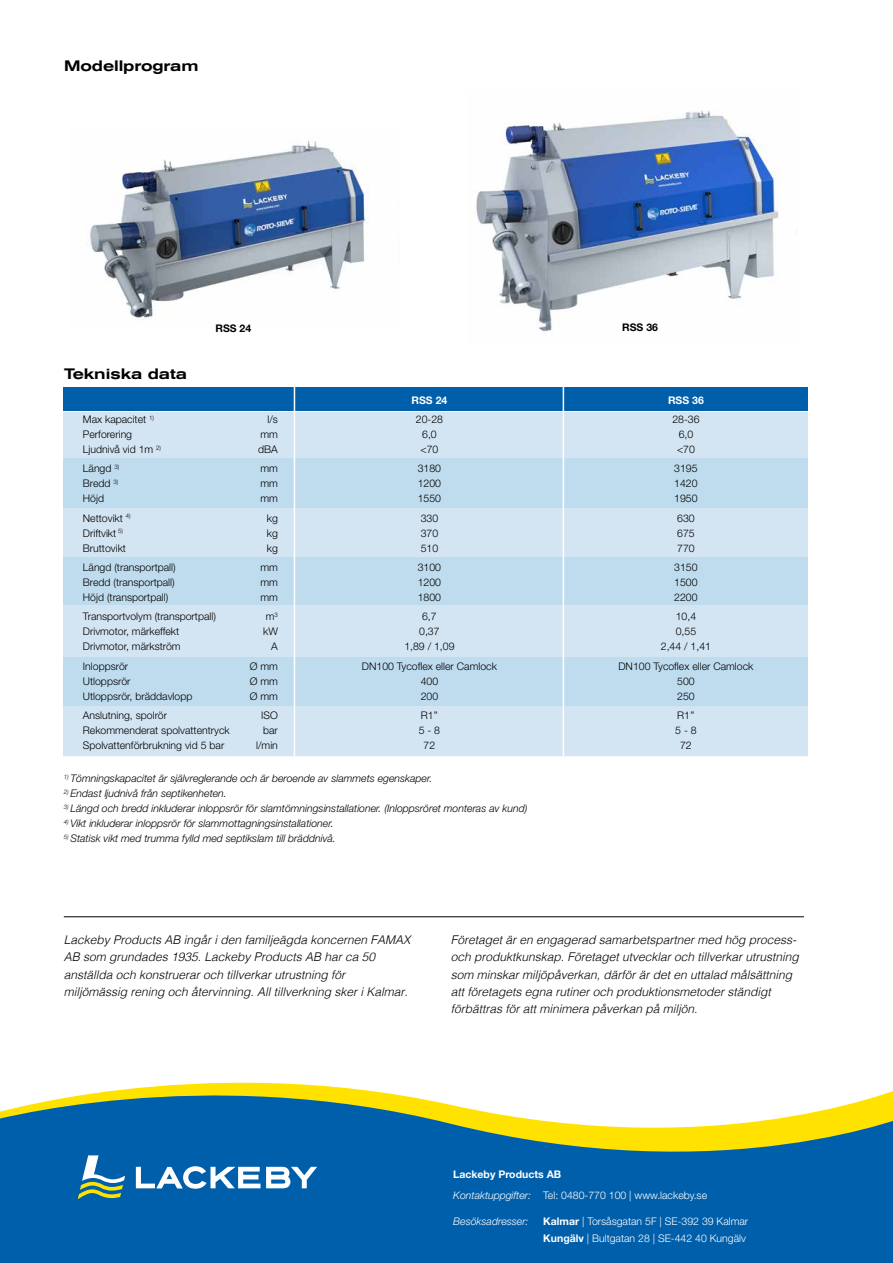
<style>
.page{position:relative;width:893px;height:1263px;background:#fff}
.page>*{position:absolute;margin:0;border:0;box-sizing:border-box;transform-origin:0 0}
.t1{font:500 expanded 15px "Akzidenz Grotesk BE";letter-spacing:-.01em;color:#000}
.t2{font:italic 300 12px/17.2px "Helvetica";color:#000}
.t3{font:300 10.5px "Helvetica Neue";color:#000}
.t4{font:italic 300 10.5px "Helvetica Neue";color:#000}
.t5{font:300 10.5px/21.5px "Helvetica Neue";color:#fff}
.t6{font:italic 300 10.5px "Helvetica Neue";color:#fff}
.t7{font:700 10.5px "Helvetica Neue";color:#fff}
.t8{font:700 10.5px "Helvetica Neue";color:#000}
.s1{font-weight:700}
.s2{font-style:italic}
</style>
<div class="page">
<div style="left:0;top:1192px;width:893px;height:71px;background:#005faa"></div>
<div style="left:64px;top:387px;width:744px;height:24px;background:#005faa"></div>
<div style="left:64px;top:412px;width:744px;height:344px;background:#bfdcee"></div>
<div style="left:64px;top:412px;width:744px;height:46px;background:#d3e4f2"></div>
<div style="left:64px;top:605px;width:744px;height:51px;background:#d3e4f2"></div>
<div style="left:64px;top:509px;width:744px;height:48px;background:#d3e4f2"></div>
<div style="left:64px;top:706px;width:744px;height:50px;background:#d3e4f2"></div>
<hr style="left:294px;top:377px;width:1px;height:392px;background:#fff">
<hr style="left:563px;top:377px;width:1px;height:392px;background:#fff">
<hr style="left:64px;top:916px;width:740px;height:1px;background:#000">
<img style="left:90px;top:140px;width:278px;height:180px">
<img style="left:476px;top:110px;width:303px;height:222px">
<svg style="left:0;top:1082px;width:893px;height:110px;fill:#005faa"></svg>
<svg style="left:266px;top:1167px;width:51px;height:21px"></svg>
<svg style="left:136px;top:1166px;width:124px;height:23px"></svg>
<svg style="left:78px;top:1155px;width:47px;height:44px;background:#548f9e"></svg>
<h1 class="t1" style="left:64px;top:57px;width:136px">Modellprogram</h1>
<h1 class="t1" style="left:64px;top:365px;width:124px">Tekniska data</h1>
<p class="t8" style="left:215px;top:322px;width:37px">RSS 24</p>
<p class="t8" style="left:622px;top:321px;width:37px">RSS 36</p>
<p class="t7" style="left:412px;top:394px;width:37px">RSS 24</p>
<p class="t7" style="left:668px;top:394px;width:37px">RSS 36</p>
<p class="t3" style="left:83px;top:413px;width:73px">Max kapacitet <sup>1)</sup></p>
<p class="t3" style="left:267px;top:413px;width:12px">l/s</p>
<p class="t3" style="left:416px;top:413px;width:29px">20-28</p>
<p class="t3" style="left:672px;top:413px;width:29px">28-36</p>
<p class="t3" style="left:83px;top:428px;width:51px">Perforering</p>
<p class="t3" style="left:260px;top:428px;width:19px">mm</p>
<p class="t3" style="left:422px;top:428px;width:16px">6,0</p>
<p class="t3" style="left:679px;top:428px;width:16px">6,0</p>
<p class="t3" style="left:83px;top:443px;width:80px">Ljudnivå vid 1m <sup>2)</sup></p>
<p class="t3" style="left:258px;top:443px;width:21px">dBA</p>
<p class="t3" style="left:420px;top:443px;width:19px">&lt;70</p>
<p class="t3" style="left:677px;top:443px;width:19px">&lt;70</p>
<p class="t3" style="left:83px;top:462px;width:38px">Längd <sup>3)</sup></p>
<p class="t3" style="left:260px;top:462px;width:19px">mm</p>
<p class="t3" style="left:418px;top:462px;width:25px">3180</p>
<p class="t3" style="left:674px;top:462px;width:25px">3195</p>
<p class="t3" style="left:83px;top:477px;width:37px">Bredd <sup>3)</sup></p>
<p class="t3" style="left:260px;top:477px;width:19px">mm</p>
<p class="t3" style="left:418px;top:477px;width:25px">1200</p>
<p class="t3" style="left:674px;top:477px;width:25px">1420</p>
<p class="t3" style="left:83px;top:492px;width:23px">Höjd</p>
<p class="t3" style="left:260px;top:492px;width:19px">mm</p>
<p class="t3" style="left:418px;top:492px;width:25px">1550</p>
<p class="t3" style="left:674px;top:492px;width:25px">1950</p>
<p class="t3" style="left:83px;top:512px;width:49px">Nettovikt <sup>4)</sup></p>
<p class="t3" style="left:267px;top:512px;width:13px">kg</p>
<p class="t3" style="left:421px;top:512px;width:19px">330</p>
<p class="t3" style="left:677px;top:512px;width:19px">630</p>
<p class="t3" style="left:83px;top:527px;width:42px">Driftvikt <sup>5)</sup></p>
<p class="t3" style="left:267px;top:527px;width:13px">kg</p>
<p class="t3" style="left:421px;top:527px;width:19px">370</p>
<p class="t3" style="left:677px;top:527px;width:19px">675</p>
<p class="t3" style="left:83px;top:542px;width:45px">Bruttovikt</p>
<p class="t3" style="left:267px;top:542px;width:13px">kg</p>
<p class="t3" style="left:421px;top:542px;width:19px">510</p>
<p class="t3" style="left:677px;top:542px;width:19px">770</p>
<p class="t3" style="left:83px;top:561px;width:94px">Längd (transportpall)</p>
<p class="t3" style="left:260px;top:561px;width:19px">mm</p>
<p class="t3" style="left:418px;top:561px;width:25px">3100</p>
<p class="t3" style="left:674px;top:561px;width:25px">3150</p>
<p class="t3" style="left:83px;top:576px;width:93px">Bredd (transportpall)</p>
<p class="t3" style="left:260px;top:576px;width:19px">mm</p>
<p class="t3" style="left:418px;top:576px;width:25px">1200</p>
<p class="t3" style="left:674px;top:576px;width:25px">1500</p>
<p class="t3" style="left:83px;top:591px;width:87px">Höjd (transportpall)</p>
<p class="t3" style="left:260px;top:591px;width:19px">mm</p>
<p class="t3" style="left:418px;top:591px;width:25px">1800</p>
<p class="t3" style="left:674px;top:591px;width:25px">2200</p>
<p class="t3" style="left:83px;top:610px;width:135px">Transportvolym (transportpall)</p>
<p class="t3" style="left:266px;top:610px;width:14px">m<sup>3</sup></p>
<p class="t3" style="left:422px;top:610px;width:16px">6,7</p>
<p class="t3" style="left:676px;top:610px;width:22px">10,4</p>
<p class="t3" style="left:83px;top:625px;width:98px">Drivmotor, märkeffekt</p>
<p class="t3" style="left:263px;top:625px;width:16px">kW</p>
<p class="t3" style="left:419px;top:625px;width:22px">0,37</p>
<p class="t3" style="left:676px;top:625px;width:22px">0,55</p>
<p class="t3" style="left:83px;top:640px;width:99px">Drivmotor, märkström</p>
<p class="t3" style="left:271px;top:640px;width:8px">A</p>
<p class="t3" style="left:404px;top:640px;width:52px">1,89 / 1,09</p>
<p class="t3" style="left:661px;top:640px;width:52px">2,44 / 1,41</p>
<p class="t3" style="left:83px;top:659px;width:47px">Inloppsrör</p>
<p class="t3" style="left:250px;top:659px;width:30px">Ø mm</p>
<p class="t3" style="left:362px;top:659px;width:137px">DN100 Tycoflex eller Camlock</p>
<p class="t3" style="left:618px;top:659px;width:136px">DN100 Tycoflex eller Camlock</p>
<p class="t3" style="left:83px;top:674px;width:49px">Utloppsrör</p>
<p class="t3" style="left:250px;top:674px;width:30px">Ø mm</p>
<p class="t3" style="left:421px;top:674px;width:19px">400</p>
<p class="t3" style="left:677px;top:674px;width:19px">500</p>
<p class="t3" style="left:83px;top:689px;width:111px">Utloppsrör, bräddavlopp</p>
<p class="t3" style="left:250px;top:689px;width:30px">Ø mm</p>
<p class="t3" style="left:421px;top:689px;width:19px">200</p>
<p class="t3" style="left:677px;top:689px;width:19px">250</p>
<p class="t3" style="left:83px;top:709px;width:86px">Anslutning, spolrör</p>
<p class="t3" style="left:261px;top:709px;width:18px">ISO</p>
<p class="t3" style="left:421px;top:709px;width:19px">R1’’</p>
<p class="t3" style="left:677px;top:709px;width:19px">R1’’</p>
<p class="t3" style="left:83px;top:724px;width:148px">Rekommenderat spolvattentryck</p>
<p class="t3" style="left:263px;top:724px;width:16px">bar</p>
<p class="t3" style="left:419px;top:724px;width:23px">5 - 8</p>
<p class="t3" style="left:675px;top:724px;width:23px">5 - 8</p>
<p class="t3" style="left:83px;top:739px;width:143px">Spolvattenförbrukning vid 5 bar</p>
<p class="t3" style="left:256px;top:739px;width:23px">l/min</p>
<p class="t3" style="left:424px;top:739px;width:13px">72</p>
<p class="t3" style="left:680px;top:739px;width:13px">72</p>
<p class="t4" style="left:64px;top:772px;width:370px"><sup>1)</sup> Tömningskapacitet är självreglerande och är beroende av slammets egenskaper.</p>
<p class="t4" style="left:64px;top:787px;width:165px"><sup>2)</sup> Endast ljudnivå från septikenheten.</p>
<p class="t4" style="left:64px;top:802px;width:465px"><sup>3)</sup> Längd och bredd inkluderar inloppsrör för slamtömningsinstallationer. (Inloppsröret monteras av kund)</p>
<p class="t4" style="left:64px;top:817px;width:271px"><sup>4)</sup> Vikt inkluderar inloppsrör för slammottagningsinstallationer.</p>
<p class="t4" style="left:64px;top:832px;width:274px"><sup>5)</sup> Statisk vikt med trumma fylld med septikslam till bräddnivå.</p>
<p class="t2" style="left:64px;top:930px;width:348px">Lackeby Products AB ingår i den familjeägda koncernen FAMAX AB som grundades 1935. Lackeby Products AB har ca 50 anställda och konstruerar och tillverkar utrustning för miljömässig rening och återvinning. All tillverkning sker i Kalmar.</p>
<p class="t2" style="left:451px;top:930px;width:350px">Företaget är en engagerad samarbetspartner med hög process&shy;och produktkunskap. Företaget utvecklar och tillverkar utrustning som minskar miljöpåverkan, därför är det en uttalad målsättning att företagets egna rutiner och produktionsmetoder ständigt förbättras för att minimera påverkan på miljön.</p>
<p class="t5" style="left:453px;top:1163px;width:255px"><span class="s1">Lackeby Products AB<br></span><span class="s2">Kontaktuppgifter:</span> Tel: 0480-770 100 | www.lackeby.se</p>
<p class="t6" style="left:453px;top:1215px;width:77px">Besöksadresser:</p>
<p class="t5" style="left:543px;top:1212px;width:206px;line-height:17.2px"><span class="s1">Kalmar</span> | Torsåsgatan 5F | SE-392 39 Kalmar<br><span class="s1">Kungälv</span> | Bultgatan 28 | SE-442 40 Kungälv</p>
</div>
